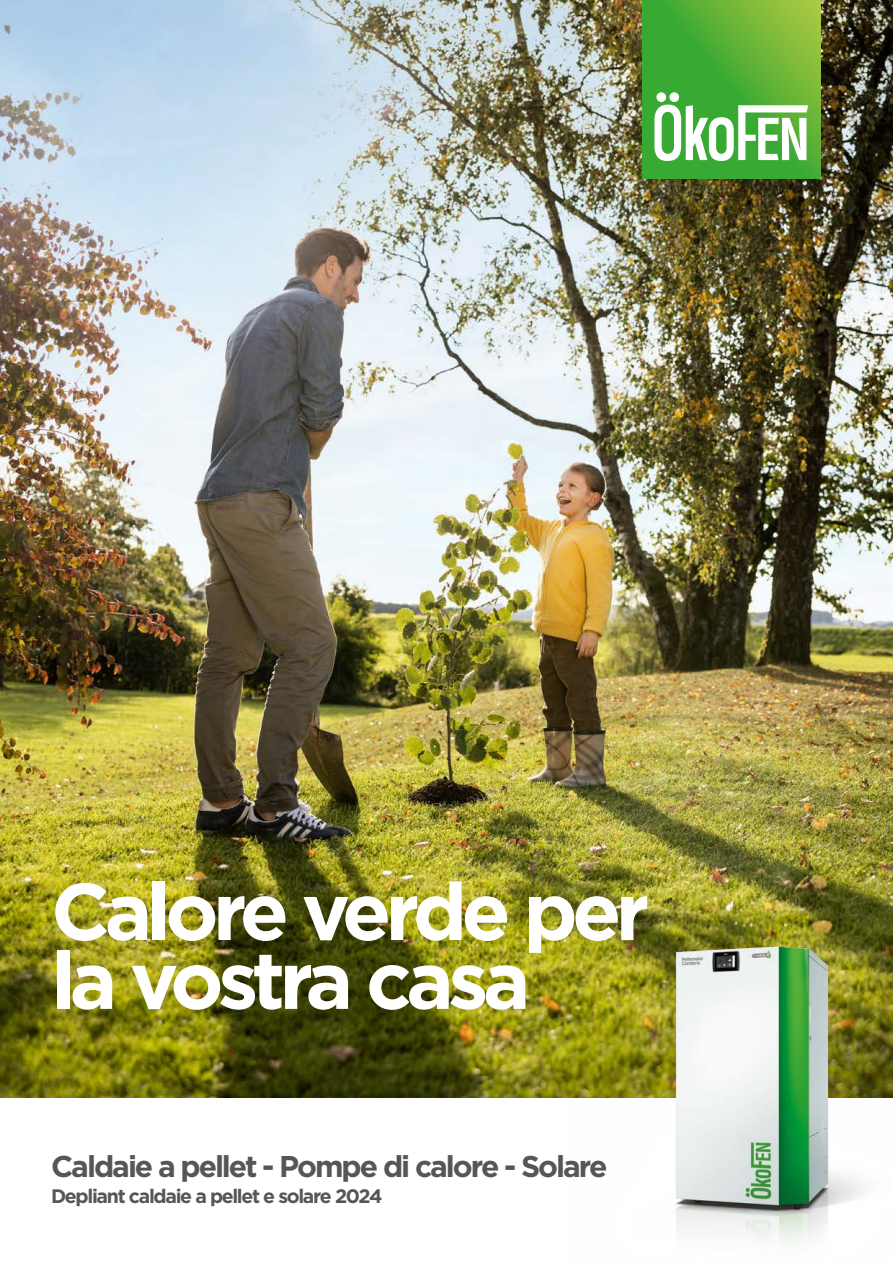
<style>
.page{position:relative;width:893px;height:1263px;background:#fff}
.page>*{position:absolute;margin:0;border:0;box-sizing:border-box;transform-origin:0 0}
.t1{font:700 80.4px/68.8px "Gotham";letter-spacing:-.07em;color:#fff}
.t2{font:700 30px "Gotham";letter-spacing:-.07em;color:#575656}
.t3{font:700 19.5px "Gotham";letter-spacing:-.07em;color:#575656}
</style>
<div class="page">
<img style="left:0;top:442px;width:893px;height:655px">
<img style="left:0;top:0;width:893px;height:442px">
<img style="left:570px;top:883px;width:323px;height:360px">
<svg style="left:642px;top:0;width:179px;height:179px;background:#57b136"></svg>
<svg style="left:654px;top:92px;width:154px;height:69px"></svg>
<h1 class="t1" style="left:51px;top:877px;width:600px">Calore verde per la vostra casa</h1>
<p class="t2" style="left:51px;top:1147px;width:558px">Caldaie a pellet - Pompe di calore - Solare</p>
<p class="t3" style="left:51px;top:1183px;width:333px">Depliant caldaie a pellet e solare 2024</p>
</div>
